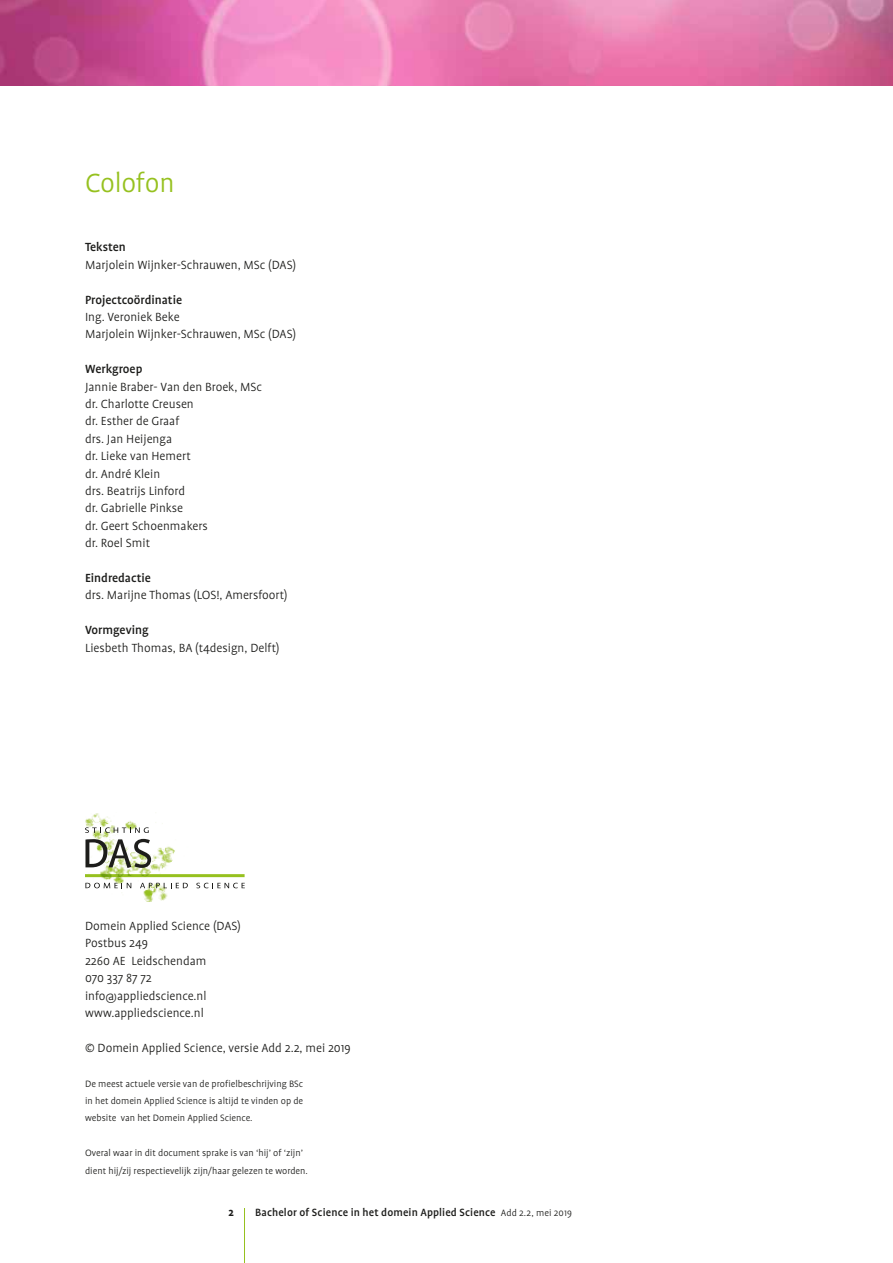
<style>
.page{position:relative;width:893px;height:1263px;background:#fff}
.page>*{position:absolute;margin:0;border:0;box-sizing:border-box;transform-origin:0 0}
.t1{font:300 30px "Profile";letter-spacing:-.01em;color:#96c11f}
.t2{font:300 13.5px/17.4px "Profile";color:#1d1d1b}
.t3{font:500 13.5px "Profile";color:#1d1d1b}
.t4{font:500 12px "Profile";letter-spacing:.01em;color:#1d1d1b}
.t5{font:700 12px "Profile";color:#1d1d1b}
.t6{font:300 10.5px/17.4px "Profile";color:#1d1d1b;text-align:justify}
.s1{font-weight:300;font-size:10.5px}
</style>
<div class="page">
<hr style="left:244px;top:1208px;width:1px;height:55px;background:#96c11f">
<img style="left:85px;top:813px;width:112px;height:89px">
<svg style="left:85px;top:827px;width:64px;height:6px"></svg>
<svg style="left:85px;top:839px;width:66px;height:29px"></svg>
<svg style="left:85px;top:883px;width:46px;height:5px"></svg>
<svg style="left:140px;top:883px;width:48px;height:5px"></svg>
<svg style="left:196px;top:883px;width:49px;height:5px"></svg>
<hr style="left:85px;top:874px;width:160px;height:3px;background:#96c11f">
<img style="left:0;top:0;width:893px;height:85px">
<h1 class="t1" style="left:85px;top:167px;width:91px">Colofon</h1>
<p class="t3" style="left:85px;top:240px;width:42px">Teksten</p>
<p class="t2" style="left:85px;top:256px;width:212px">Marjolein Wijnker-Schrauwen, MSc (DAS)</p>
<p class="t3" style="left:85px;top:292px;width:99px">Projectcoördinatie</p>
<p class="t2" style="left:85px;top:308px;width:212px">Ing. Veroniek Beke<br>Marjolein Wijnker-Schrauwen, MSc (DAS)</p>
<p class="t3" style="left:85px;top:362px;width:59px">Werkgroep</p>
<p class="t2" style="left:85px;top:378px;width:179px">Jannie Braber- Van den Broek, MSc dr. Charlotte Creusen<br>dr. Esther de Graaf<br>drs. Jan Heijenga<br>dr. Lieke van Hemert<br>dr. André Klein<br>drs. Beatrijs Linford<br>dr. Gabrielle Pinkse<br>dr. Geert Schoenmakers<br>dr. Roel Smit</p>
<p class="t3" style="left:85px;top:571px;width:67px">Eindredactie</p>
<p class="t2" style="left:85px;top:587px;width:204px">drs. Marijne Thomas (LOS!, Amersfoort)</p>
<p class="t3" style="left:85px;top:623px;width:65px">Vormgeving</p>
<p class="t2" style="left:85px;top:639px;width:196px">Liesbeth Thomas, BA (t4design, Delft)</p>
<p class="t2" style="left:85px;top:917px;width:157px">Domein Applied Science (DAS)<br>Postbus 249<br>2260 AE Leidschendam<br>070 337 87 72 info@appliedscience.nl www.appliedscience.nl</p>
<p class="t2" style="left:85px;top:1039px;width:267px">© Domein Applied Science, versie Add 2.2, mei 2019</p>
<p class="t6" style="left:85px;top:1075px;width:220px">De meest actuele versie van de profielbeschrijving BSc in het domein Applied Science is altijd te vinden op de website van het Domein Applied Science.</p>
<p class="t6" style="left:85px;top:1144px;width:224px">Overal waar in dit document sprake is van ‘hij’ of ‘zijn’ dient hij/zij respectievelijk zijn/haar gelezen te worden.</p>
<p class="t5" style="left:228px;top:1206px;width:7px">2</p>
<p class="t4" style="left:255px;top:1206px;width:318px">Bachelor of Science in het domein Applied Science <span class="s1">Add 2.2, mei 2019</span></p>
</div>
